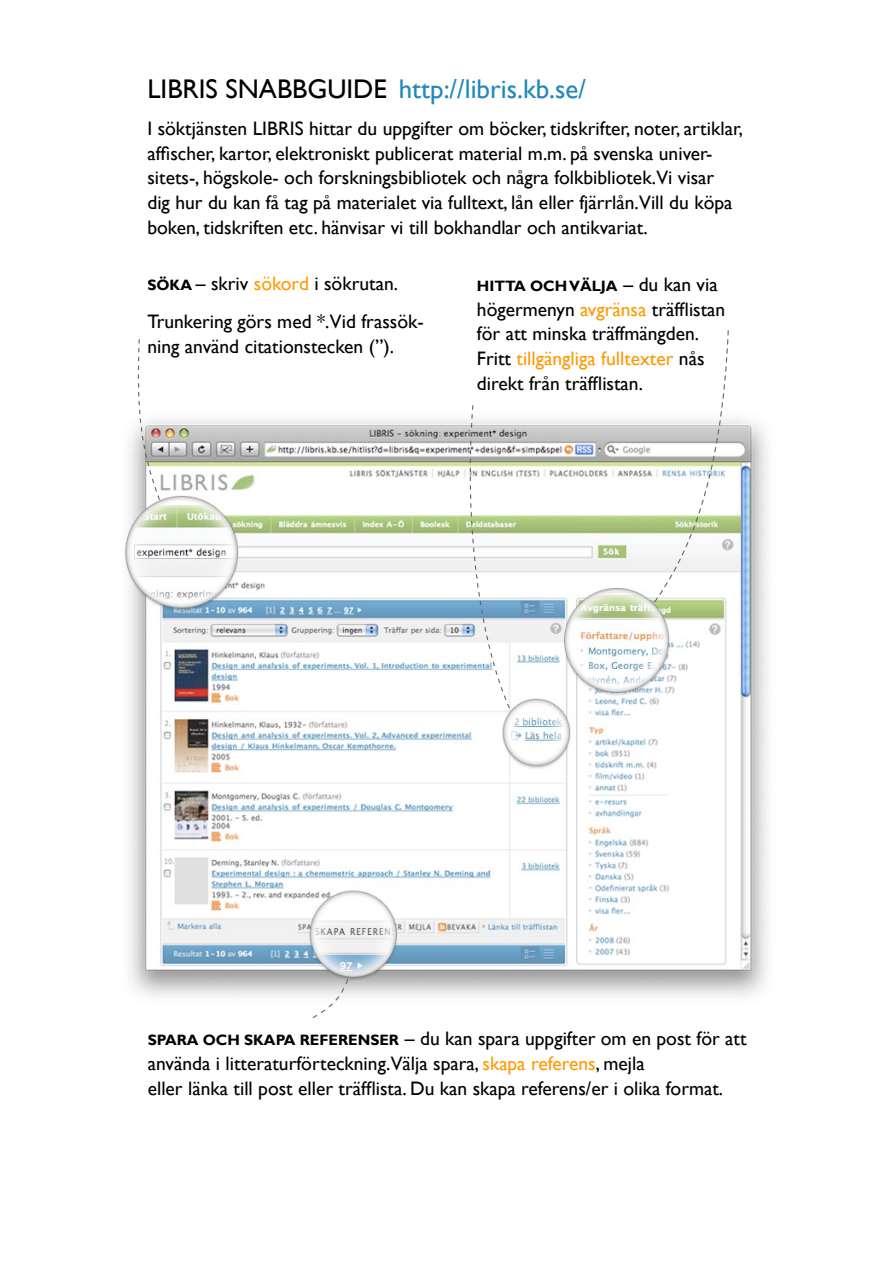
<style>
.page{position:relative;width:893px;height:1263px;background:#fff}
.page>*{position:absolute;margin:0;border:0;box-sizing:border-box;transform-origin:0 0}
.t1{font:27px "Gill Sans";color:#28b}
.t2{font:19.5px/24.8px "Gill Sans";color:#000}
.t3{font:700 15px "Gill Sans";color:#000}
.s1{color:#000}
.s2{font-weight:700;font-size:15px}
.s3{color:#f90}
.s4{font-weight:400;font-size:19.5px}
</style>
<div class="page">
<img style="left:125px;top:420px;width:643px;height:577px">
<svg style="left:136px;top:339px;width:25px;height:162px"></svg>
<svg style="left:653px;top:330px;width:76px;height:273px"></svg>
<svg style="left:311px;top:978px;width:38px;height:40px"></svg>
<svg style="left:463px;top:405px;width:48px;height:304px"></svg>
<h1 class="t1" style="left:147px;top:73px;width:440px"><span class="s1">LIBRIS SNABBGUIDE</span> http://libris.kb.se/</h1>
<p class="t2" style="left:147px;top:116px;width:597px">I söktjänsten LIBRIS hittar du uppgifter om böcker, tidskrifter, noter, artiklar, affischer, kartor, elektroniskt publicerat material m.m. på svenska univer&shy;sitets-, högskole- och forskningsbibliotek och några folkbibliotek.Vi visar<br>dig hur du kan få tag på materialet via fulltext, lån eller fjärrlån.Vill du köpa boken, tidskriften etc. hänvisar vi till bokhandlar och antikvariat.</p>
<p class="t2" style="left:147px;top:265px;width:278px;line-height:37.7px"><span class="s2">SÖKA</span> – skriv <span class="s3">sökord</span> i sökrutan.<br>Trunkering görs med *.Vid frassök-</p>
<p class="t2" style="left:147px;top:334px;width:248px">ning använd citationstecken (”).</p>
<p class="t3" style="left:477px;top:277px;width:242px">HITTA OCH VÄLJA <span class="s4">– du kan via</span></p>
<p class="t2" style="left:477px;top:297px;width:250px">högermenyn <span class="s3">avgränsa</span> träfflistan för att minska träffmängden.<br>Fritt <span class="s3">tillgängliga fulltexter</span> nås direkt från träfflistan.</p>
<p class="t2" style="left:148px;top:1027px;width:600px"><span class="s2">SPARA OCH SKAPA REFERENSER</span> – du kan spara uppgifter om en post för att använda i litteraturförteckning.Välja spara, <span class="s3">skapa referens</span>, mejla<br>eller länka till post eller träfflista. Du kan skapa referens/er i olika format.</p>
</div>
